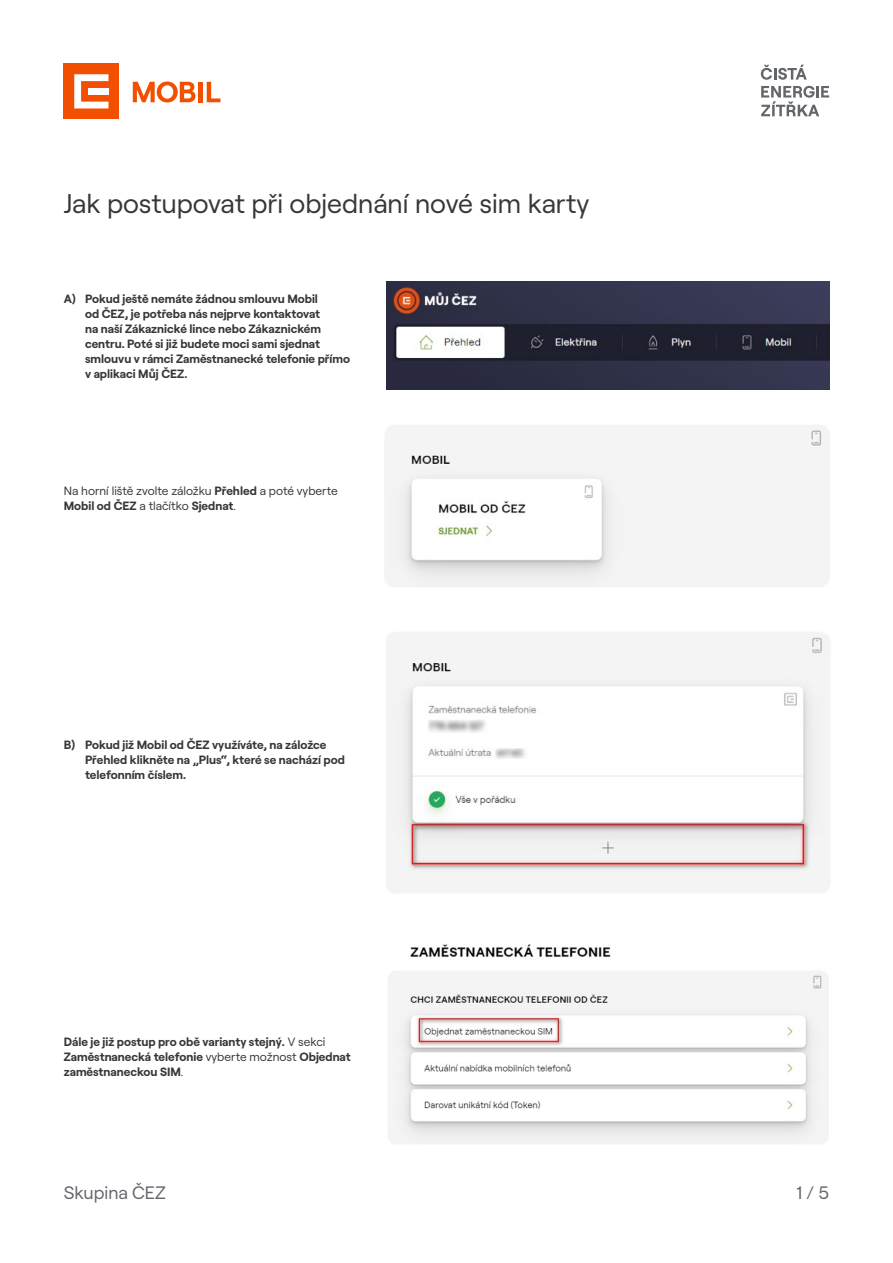
<style>
.page{position:relative;width:893px;height:1263px;background:#fff}
.page>*{position:absolute;margin:0;border:0;box-sizing:border-box;transform-origin:0 0}
.Velký_nadpis_18b{font:27px "Roobert CEZ";color:#363738}
.t1{font:18px "Roobert CEZ";color:#63666a}
.Běžný_text_8b{font:700 12px/15px "Roobert CEZ";color:#363738}
.Běžný_text_8b-2{font:12px/15px "Roobert CEZ";color:#363738}
.s1{font-weight:700}
.s2{font-weight:400}
</style>
<div class="page">
<div style="left:64px;top:64px;width:55px;height:55px;background:#f24f00"></div>
<svg style="left:74px;top:74px;width:34px;height:34px"></svg>
<svg style="left:133px;top:82px;width:62px;height:20px"></svg>
<div style="left:198px;top:82px;width:5px;height:20px;background:#f24f00"></div>
<svg style="left:207px;top:82px;width:13px;height:20px"></svg>
<svg style="left:761px;top:65px;width:46px;height:15px"></svg>
<svg style="left:761px;top:86px;width:68px;height:30px"></svg>
<img style="left:386px;top:281px;width:443px;height:108px">
<img style="left:385px;top:425px;width:444px;height:162px">
<img style="left:387px;top:632px;width:443px;height:261px">
<img style="left:388px;top:944px;width:440px;height:200px">
<p class="Velký_nadpis_18b" style="left:64px;top:183px;width:527px">Jak postupovat při objednání nové sim karty</p>
<p class="Běžný_text_8b" style="left:85px;top:290px;width:267px;text-indent:-21px">A) Pokud ještě nemáte žádnou smlouvu Mobil<br>od ČEZ, je potřeba nás nejprve kontaktovat<br>na naší Zákaznické lince nebo Zákaznickém centru. Poté si již budete moci sami sjednat smlouvu v rámci Zaměstnanecké telefonie přímo v aplikaci Můj ČEZ.</p>
<p class="Běžný_text_8b-2" style="left:64px;top:482px;width:275px">Na horní liště zvolte záložku <span class="s1">Přehled</span> a poté vyberte<br><span class="s1">Mobil od ČEZ</span> a tlačítko <span class="s1">Sjednat</span>.</p>
<p class="Běžný_text_8b" style="left:85px;top:736px;width:261px;text-indent:-21px">B) Pokud již Mobil od ČEZ využíváte, na záložce<br>Přehled klikněte na „Plus“, které se nachází pod telefonním číslem.</p>
<p class="Běžný_text_8b" style="left:64px;top:1033px;width:288px">Dále je již postup pro obě varianty stejný. <span class="s2">V sekci<br></span>Zaměstnanecká telefonie <span class="s2">vyberte možnost</span> Objednat zaměstnaneckou SIM<span class="s2">.</span></p>
<h2 class="t1" style="left:64px;top:1179px;width:104px">Skupina ČEZ</h2>
<h2 class="t1" style="left:796px;top:1179px;width:35px">1 / 5</h2>
</div>
